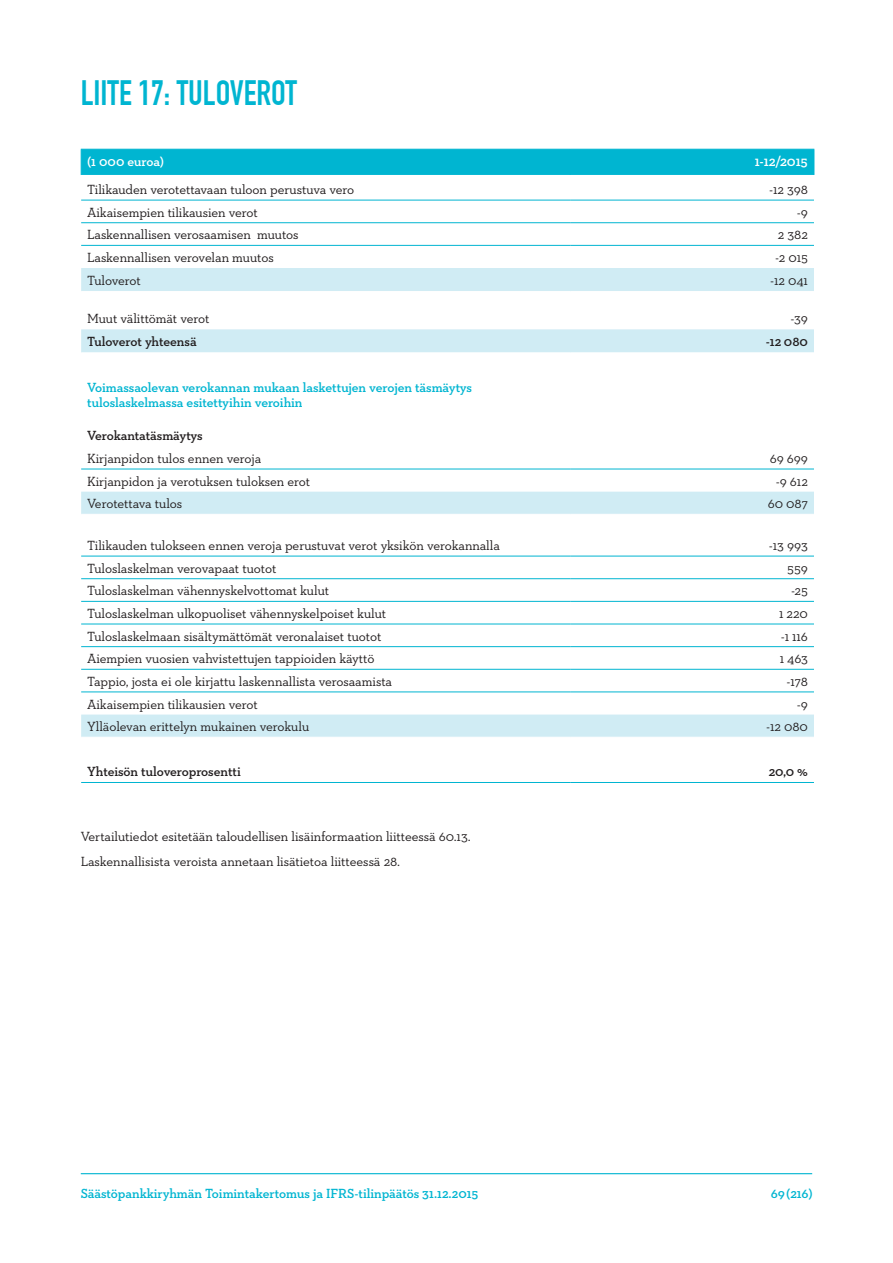
<style>
.page{position:relative;width:893px;height:1263px;background:#fff}
.page>*{position:absolute;margin:0;border:0;box-sizing:border-box;transform-origin:0 0}
.iso-otsikko{font:700 34.5px "DIN Condensed";color:#00b5d1}
.taulukko_otsikot{font:600 14.25px "Neutraface Slab Text";letter-spacing:-.01em;color:#fff}
.taulukko-tekstit{font:13.5px "Neutraface Slab Text";letter-spacing:-.01em;color:#231f20}
.taulukko-tekstit-2{font:600 13.5px/15px "Neutraface Slab Text";letter-spacing:-.005em;color:#00b5d1}
.leipis{font:13.5px "Neutraface Slab Text";letter-spacing:-.005em;color:#231f20}
.taulukko-tekstit-3{font:600 13.5px "Neutraface Slab Text";letter-spacing:-.005em;color:#231f20}
.taulukko-tekstit-4{font:600 13.5px "Neutraface Slab Text";letter-spacing:-.005em;color:#fff}
</style>
<div class="page">
<hr style="left:81px;top:1173px;width:731px;height:1px;background:#00b5d1">
<svg style="left:81px;top:268px;width:733px;height:469px"></svg>
<hr style="left:81px;top:200px;width:489px;height:1px;background:#00b5d1">
<hr style="left:570px;top:200px;width:244px;height:1px;background:#00b5d1">
<hr style="left:81px;top:222px;width:489px;height:1px;background:#00b5d1">
<hr style="left:570px;top:222px;width:244px;height:1px;background:#00b5d1">
<hr style="left:81px;top:245px;width:489px;height:1px;background:#00b5d1">
<hr style="left:570px;top:245px;width:244px;height:1px;background:#00b5d1">
<hr style="left:81px;top:469px;width:489px;height:1px;background:#00b5d1">
<hr style="left:570px;top:469px;width:244px;height:1px;background:#00b5d1">
<hr style="left:81px;top:556px;width:489px;height:1px;background:#00b5d1">
<hr style="left:570px;top:556px;width:244px;height:1px;background:#00b5d1">
<hr style="left:81px;top:578px;width:489px;height:1px;background:#00b5d1">
<hr style="left:570px;top:578px;width:244px;height:1px;background:#00b5d1">
<hr style="left:81px;top:601px;width:489px;height:1px;background:#00b5d1">
<hr style="left:570px;top:601px;width:244px;height:1px;background:#00b5d1">
<hr style="left:81px;top:624px;width:489px;height:1px;background:#00b5d1">
<hr style="left:570px;top:624px;width:244px;height:1px;background:#00b5d1">
<hr style="left:81px;top:646px;width:489px;height:1px;background:#00b5d1">
<hr style="left:570px;top:646px;width:244px;height:1px;background:#00b5d1">
<hr style="left:81px;top:669px;width:489px;height:1px;background:#00b5d1">
<hr style="left:570px;top:669px;width:244px;height:1px;background:#00b5d1">
<hr style="left:81px;top:691px;width:489px;height:1px;background:#00b5d1">
<hr style="left:570px;top:691px;width:244px;height:1px;background:#00b5d1">
<svg style="left:81px;top:149px;width:734px;height:26px;background:#01b5d1"></svg>
<hr style="left:81px;top:291px;width:489px;height:1px;background:#fff">
<hr style="left:570px;top:291px;width:244px;height:1px;background:#fff">
<hr style="left:81px;top:352px;width:489px;height:1px;background:#fff">
<hr style="left:570px;top:352px;width:244px;height:1px;background:#fff">
<hr style="left:81px;top:514px;width:489px;height:1px;background:#fff">
<hr style="left:570px;top:514px;width:244px;height:1px;background:#fff">
<hr style="left:81px;top:782px;width:489px;height:1px;background:#00b5d1">
<hr style="left:570px;top:782px;width:244px;height:1px;background:#00b5d1">
<p class="iso-otsikko" style="left:81px;top:73px;width:218px">LIITE 17: TULOVEROT</p>
<p class="taulukko-tekstit-4" style="left:87px;top:153px;width:78px">(1 000 euroa)</p>
<p class="taulukko_otsikot" style="left:755px;top:153px;width:55px">1-12/2015</p>
<p class="taulukko-tekstit" style="left:87px;top:181px;width:269px">Tilikauden verotettavaan tuloon perustuva vero</p>
<p class="taulukko-tekstit" style="left:769px;top:181px;width:40px">-12 398</p>
<p class="taulukko-tekstit" style="left:87px;top:204px;width:172px">Aikaisempien tilikausien verot</p>
<p class="taulukko-tekstit" style="left:797px;top:204px;width:13px">-9</p>
<p class="taulukko-tekstit" style="left:87px;top:226px;width:213px">Laskennallisen verosaamisen muutos</p>
<p class="taulukko-tekstit" style="left:778px;top:226px;width:32px">2 382</p>
<p class="taulukko-tekstit" style="left:87px;top:249px;width:188px">Laskennallisen verovelan muutos</p>
<p class="taulukko-tekstit" style="left:775px;top:249px;width:34px">-2 015</p>
<p class="taulukko-tekstit" style="left:87px;top:272px;width:55px">Tuloverot</p>
<p class="taulukko-tekstit" style="left:770px;top:272px;width:39px">-12 041</p>
<p class="taulukko-tekstit" style="left:87px;top:310px;width:124px">Muut välittömät verot</p>
<p class="taulukko-tekstit" style="left:790px;top:310px;width:19px">-39</p>
<p class="taulukko-tekstit-3" style="left:87px;top:333px;width:111px">Tuloverot yhteensä</p>
<p class="taulukko-tekstit-3" style="left:766px;top:333px;width:44px">-12 080</p>
<p class="taulukko-tekstit-2" style="left:87px;top:380px;width:386px">Voimassaolevan verokannan mukaan laskettujen verojen täsmäytys tuloslaskelmassa esitettyihin veroihin</p>
<p class="taulukko-tekstit-3" style="left:87px;top:427px;width:117px">Verokantatäsmäytys</p>
<p class="taulukko-tekstit" style="left:87px;top:450px;width:176px">Kirjanpidon tulos ennen veroja</p>
<p class="taulukko-tekstit" style="left:770px;top:450px;width:40px">69 699</p>
<p class="taulukko-tekstit" style="left:87px;top:473px;width:224px">Kirjanpidon ja verotuksen tuloksen erot</p>
<p class="taulukko-tekstit" style="left:776px;top:473px;width:34px">-9 612</p>
<p class="taulukko-tekstit" style="left:87px;top:495px;width:97px">Verotettava tulos</p>
<p class="taulukko-tekstit" style="left:768px;top:495px;width:42px">60 087</p>
<p class="taulukko-tekstit" style="left:87px;top:537px;width:414px">Tilikauden tulokseen ennen veroja perustuvat verot yksikön verokannalla</p>
<p class="taulukko-tekstit" style="left:769px;top:537px;width:41px">-13 993</p>
<p class="taulukko-tekstit" style="left:87px;top:560px;width:191px">Tuloslaskelman verovapaat tuotot</p>
<p class="taulukko-tekstit" style="left:787px;top:560px;width:22px">559</p>
<p class="taulukko-tekstit" style="left:87px;top:582px;width:244px">Tuloslaskelman vähennyskelvottomat kulut</p>
<p class="taulukko-tekstit" style="left:791px;top:582px;width:18px">-25</p>
<p class="taulukko-tekstit" style="left:87px;top:605px;width:301px">Tuloslaskelman ulkopuoliset vähennyskelpoiset kulut</p>
<p class="taulukko-tekstit" style="left:779px;top:605px;width:30px">1 220</p>
<p class="taulukko-tekstit" style="left:87px;top:628px;width:296px">Tuloslaskelmaan sisältymättömät veronalaiset tuotot</p>
<p class="taulukko-tekstit" style="left:781px;top:628px;width:29px">-1 116</p>
<p class="taulukko-tekstit" style="left:87px;top:650px;width:289px">Aiempien vuosien vahvistettujen tappioiden käyttö</p>
<p class="taulukko-tekstit" style="left:780px;top:650px;width:30px">1 463</p>
<p class="taulukko-tekstit" style="left:87px;top:673px;width:307px">Tappio, josta ei ole kirjattu laskennallista verosaamista</p>
<p class="taulukko-tekstit" style="left:787px;top:673px;width:23px">-178</p>
<p class="taulukko-tekstit" style="left:87px;top:695px;width:172px">Aikaisempien tilikausien verot</p>
<p class="taulukko-tekstit" style="left:797px;top:695px;width:13px">-9</p>
<p class="taulukko-tekstit" style="left:87px;top:718px;width:224px">Ylläolevan erittelyn mukainen verokulu</p>
<p class="taulukko-tekstit" style="left:766px;top:718px;width:43px">-12 080</p>
<p class="taulukko-tekstit-3" style="left:87px;top:763px;width:155px">Yhteisön tuloveroprosentti</p>
<p class="taulukko-tekstit-3" style="left:769px;top:763px;width:41px">20,0 %</p>
<p class="leipis" style="left:81px;top:828px;width:391px">Vertailutiedot esitetään taloudellisen lisäinformaation liitteessä 60.13.</p>
<p class="leipis" style="left:81px;top:853px;width:321px">Laskennallisista veroista annetaan lisätietoa liitteessä 28.</p>
<p class="taulukko-tekstit-2" style="left:81px;top:1186px;width:399px">Säästöpankkiryhmän Toimintakertomus ja IFRS-tilinpäätös 31.12.2015</p>
<p class="taulukko-tekstit-2" style="left:771px;top:1186px;width:44px">69 (216)</p>
</div>
